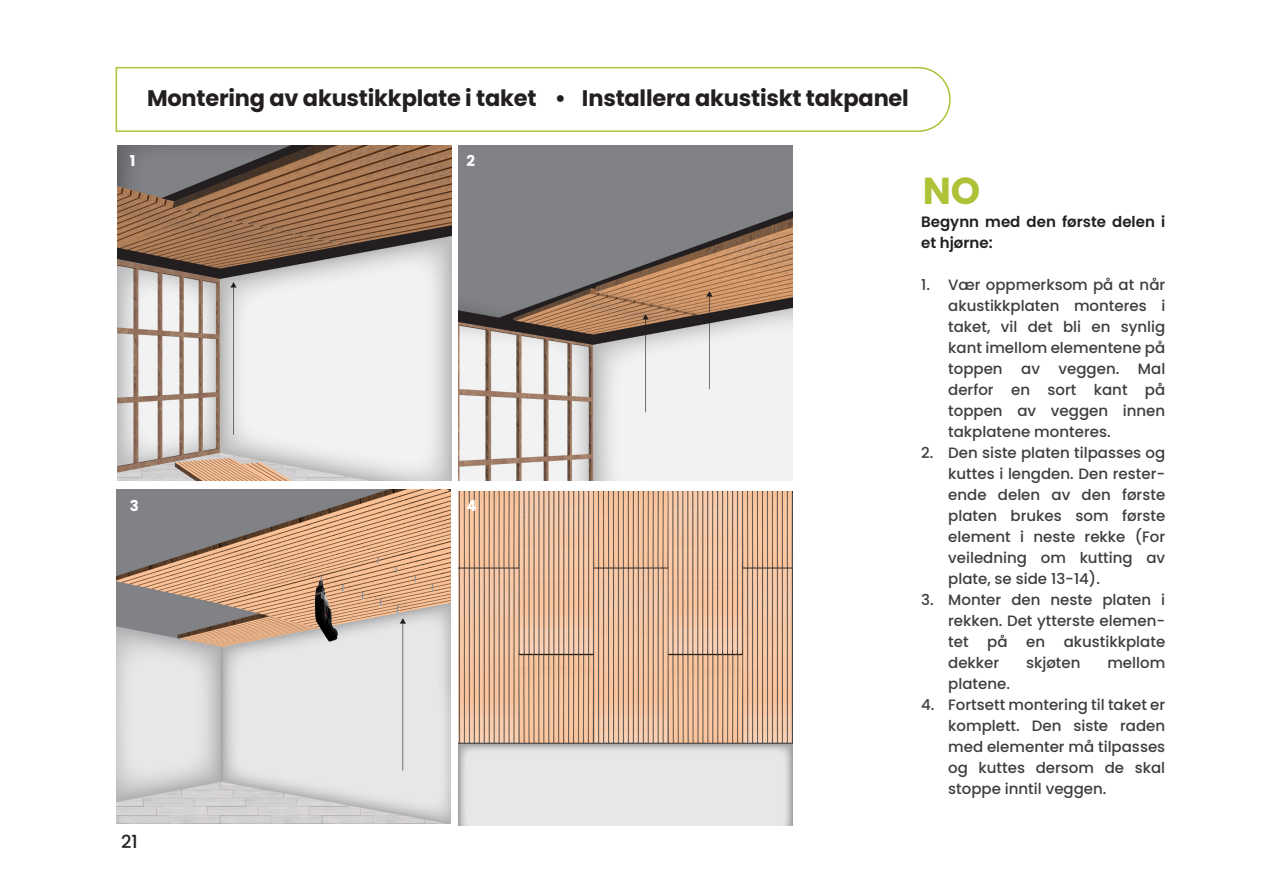
<style>
.page{position:relative;width:1263px;height:893px;background:#fff}
.page>*{position:absolute;margin:0;border:0;box-sizing:border-box;transform-origin:0 0}
.t1{font:700 37.5px "Poppins";color:#aec137}
.t2{font:700 22.5px "Poppins";letter-spacing:-.01em;color:#231f20}
.t3{font:500 18px "Poppins";color:#231f20}
.t4{font:500 15px/21px "Poppins";color:#3e3e3f;text-align:justify}
.t5{font:600 15px/21px "Poppins";color:#231f20}
.t6{font:700 15px "Poppins";color:#fff}
</style>
<div class="page">
<img style="left:117px;top:146px;width:334px;height:334px">
<img style="left:458px;top:146px;width:335px;height:334px">
<svg style="left:115px;top:66px;width:836px;height:66px"></svg>
<img style="left:117px;top:489px;width:334px;height:335px">
<img style="left:458px;top:491px;width:334px;height:334px">
<h2 class="t2" style="left:147px;top:85px;width:763px">Montering av akustikkplate i taket • Installera akustiskt takpanel</h2>
<p class="t6" style="left:130px;top:153px;width:7px">1</p>
<p class="t6" style="left:467px;top:153px;width:10px">2</p>
<p class="t6" style="left:130px;top:497px;width:11px">3</p>
<p class="t6" style="left:467px;top:497px;width:12px">4</p>
<p class="t3" style="left:121px;top:831px;width:18px">21</p>
<h1 class="t1" style="left:923px;top:170px;width:59px">NO</h1>
<p class="t5" style="left:921px;top:211px;width:246px">Begynn med den første delen i et hjørne:</p>
<p class="t4" style="left:948px;top:274px;width:219px;text-indent:-27px">1. Vær oppmerksom på at når akustikkplaten monteres i taket, vil det bli en synlig kant imellom elementene på toppen av veggen. Mal derfor en sort kant på toppen av veggen innen takplatene monteres.</p>
<p class="t4" style="left:948px;top:442px;width:219px;text-indent:-27px">2. Den siste platen tilpasses og kuttes i lengden. Den rester&shy;ende delen av den første platen brukes som første element i neste rekke (For veiledning om kutting av plate, se side 13-14).</p>
<p class="t4" style="left:948px;top:589px;width:219px;text-indent:-27px">3. Monter den neste platen i rekken. Det ytterste elemen&shy;tet på en akustikkplate dekker</p>
<p class="t4" style="left:1026px;top:652px;width:56px">skjøten</p>
<p class="t4" style="left:1107px;top:652px;width:59px">mellom</p>
<p class="t4" style="left:948px;top:673px;width:63px">platene.</p>
<p class="t4" style="left:948px;top:694px;width:219px;text-indent:-27px">4. Fortsett montering til taket er komplett. Den siste raden med elementer må tilpasses og kuttes dersom de skal stoppe inntil veggen.</p>
</div>
